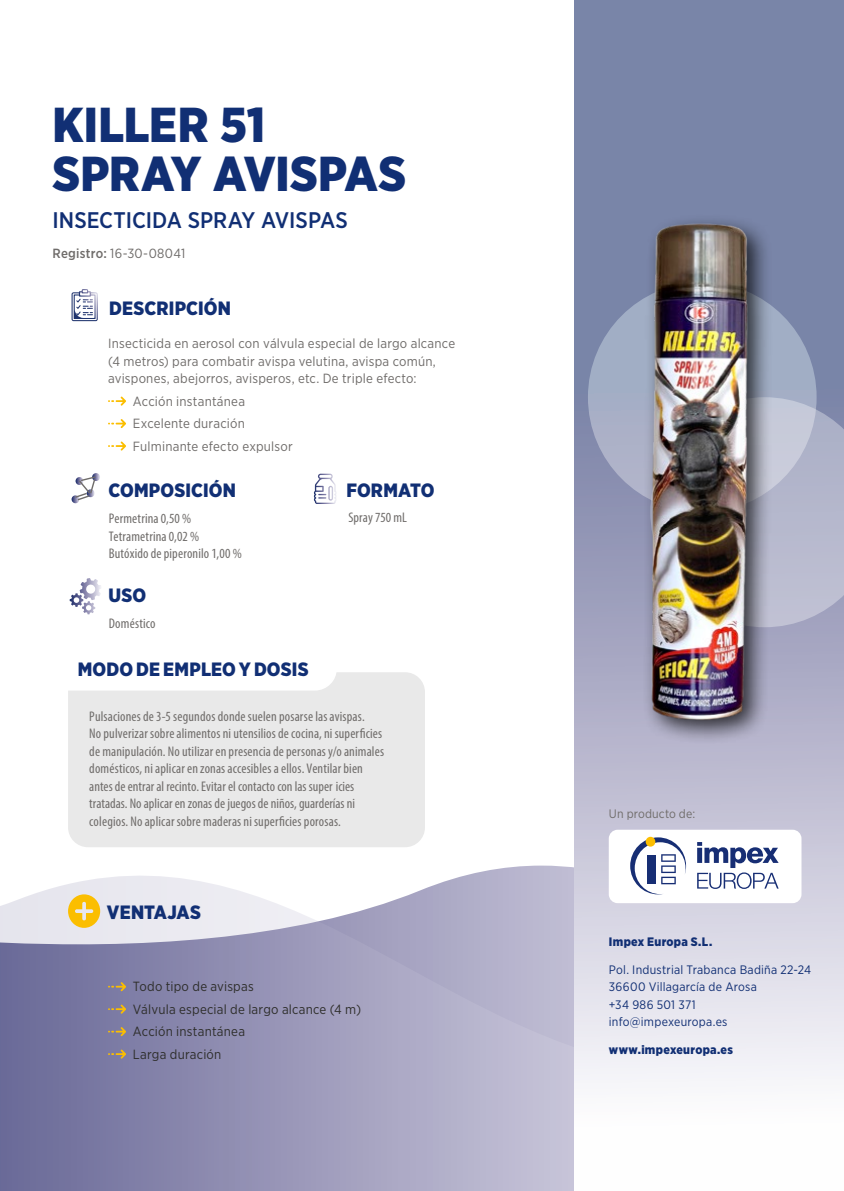
<style>
.page{position:relative;width:844px;height:1191px;background:#fff}
.page>*{position:absolute;margin:0;border:0;box-sizing:border-box;transform-origin:0 0}
.t1{font:900 49px/49px "Gotham Narrow";color:#112f74}
.t2{font:500 22.57px "Gotham Narrow";color:#112f74}
.t3{font:900 19.25px "Gotham Narrow";letter-spacing:.01em;color:#112f74}
.Basic{font:condensed 14px/17.5px "Myriad Pro";letter-spacing:.01em;color:#6f6c6a}
.Basic-2{font:13.3px/17.5px "Gotham Narrow";letter-spacing:.015em;color:#6f6c6a}
.Basic-3{font:13.3px "Gotham Narrow";letter-spacing:.015em;color:#2e2e2b}
.t4{font:12.25px "Gotham Narrow";letter-spacing:.02em;color:#112f74}
.t5{font:900 12.25px "Gotham Narrow";letter-spacing:.025em;color:#112f74}
.t6{font:12.25px "Gotham Narrow";letter-spacing:.01em;color:#6f6c6a}
.s1{font-weight:500}
</style>
<div class="page">
<svg style="left:0;top:874px;width:574px;height:317px;background:#a5a3c1"></svg>
<svg style="left:574px;top:0;width:269px;height:1081px;background:#a7acc5"></svg>
<svg style="left:68px;top:894px;width:32px;height:34px"></svg>
<div style="left:608px;top:829px;width:193px;height:74px;background:#fff;border-radius:9px"></div>
<svg style="left:587px;top:282px;width:229px;height:230px;background:#a3adc5"></svg>
<svg style="left:772px;top:397px;width:71px;height:230px;background:#b5b8cd"></svg>
<svg style="left:314px;top:473px;width:22px;height:31px"></svg>
<svg style="left:72px;top:289px;width:26px;height:32px"></svg>
<svg style="left:70px;top:578px;width:31px;height:36px"></svg>
<div style="left:68px;top:672px;width:357px;height:175px;background:#e9e9e9;border-radius:20px"></div>
<div style="left:45px;top:647px;width:291px;height:42px;background:#fff;border-radius:21px"></div>
<div style="left:44px;top:646px;width:293px;height:44px;border:2px solid #fff;border-radius:21px"></div>
<svg style="left:72px;top:473px;width:28px;height:30px"></svg>
<svg style="left:108px;top:982px;width:18px;height:9px"></svg>
<svg style="left:108px;top:1004px;width:18px;height:9px"></svg>
<svg style="left:108px;top:1027px;width:18px;height:9px"></svg>
<svg style="left:108px;top:1049px;width:18px;height:9px"></svg>
<svg style="left:108px;top:396px;width:18px;height:10px"></svg>
<svg style="left:108px;top:419px;width:18px;height:9px"></svg>
<svg style="left:108px;top:441px;width:18px;height:10px"></svg>
<svg style="left:630px;top:837px;width:56px;height:57px"></svg>
<svg style="left:645px;top:836px;width:10px;height:10px"></svg>
<svg style="left:697px;top:842px;width:81px;height:47px"></svg>
<div style="left:641px;top:214px;width:131px;height:530px;background:#000;opacity:.75"></div>
<img style="left:630px;top:210px;width:134px;height:524px">
<p class="t1" style="left:52px;top:100px;width:355px">KILLER 51<br>SPRAY AVISPAS</p>
<p class="t2" style="left:52px;top:206px;width:297px">INSECTICIDA SPRAY AVISPAS</p>
<p class="Basic-2" style="left:52px;top:244px;width:134px"><span class="s1">Registro:</span> 16-30-08041</p>
<p class="t3" style="left:109px;top:296px;width:123px">DESCRIPCIÓN</p>
<p class="Basic-2" style="left:108px;top:334px;width:348px">Insecticida en aerosol con válvula especial de largo alcance (4 metros) para combatir avispa velutina, avispa común, avispones, abejorros, avisperos, etc. De triple efecto:</p>
<p class="Basic-2" style="left:133px;top:392px;width:113px">Acción instantánea</p>
<p class="Basic-2" style="left:133px;top:414px;width:113px">Excelente duración</p>
<p class="Basic-2" style="left:133px;top:437px;width:161px">Fulminante efecto expulsor</p>
<p class="t3" style="left:108px;top:477px;width:129px">COMPOSICIÓN</p>
<p class="t3" style="left:346px;top:477px;width:89px">FORMATO</p>
<p class="Basic" style="left:348px;top:509px;width:60px">Spray 750 mL</p>
<p class="Basic" style="left:109px;top:509px;width:84px">Permetrina 0,50 %</p>
<p class="Basic" style="left:109px;top:527px;width:92px">Tetrametrina 0,02 %</p>
<p class="Basic" style="left:109px;top:544px;width:134px">Butóxido de piperonilo 1,00 %</p>
<p class="t3" style="left:108px;top:582px;width:39px">USO</p>
<p class="Basic" style="left:109px;top:615px;width:48px">Doméstico</p>
<p class="t3" style="left:78px;top:656px;width:232px">MODO DE EMPLEO Y DOSIS</p>
<p class="Basic" style="left:89px;top:707px;width:296px">Pulsaciones de 3-5 segundos donde suelen posarse las avispas.<br>No pulverizar sobre alimentos niutensiliosde cocina, ni superficies de manipulación. No utilizar en presencia de personas y/o animales domésticos, ni aplicar en zonas accesibles a ellos. Ventilar bien antes de entrar al recinto. Evitar el contacto con las super icies tratadas. No aplicar en zonas de juegos de niños, guarderías ni colegios. No aplicar sobre maderas ni superficies porosas.</p>
<p class="t3" style="left:107px;top:900px;width:95px">VENTAJAS</p>
<p class="Basic-3" style="left:133px;top:978px;width:122px">Todo tipo de avispas</p>
<p class="Basic-3" style="left:133px;top:1000px;width:229px">Válvula especial de largo alcance (4 m)</p>
<p class="Basic-3" style="left:133px;top:1023px;width:113px">Acción instantánea</p>
<p class="Basic-3" style="left:133px;top:1045px;width:90px">Larga duración</p>
<p class="t6" style="left:608px;top:806px;width:88px">Un producto de:</p>
<p class="t5" style="left:608px;top:934px;width:105px">Impex Europa S.L.</p>
<p class="t4" style="left:608px;top:961px;width:203px">Pol. Industrial Trabanca Badiña 22-24</p>
<p class="t4" style="left:608px;top:979px;width:149px">36600 Villagarcía de Arosa</p>
<p class="t4" style="left:608px;top:996px;width:88px">+34 986 501 371</p>
<p class="t4" style="left:608px;top:1014px;width:120px">info@impexeuropa.es</p>
<p class="t5" style="left:608px;top:1041px;width:125px">www.impexeuropa.es</p>
</div>
